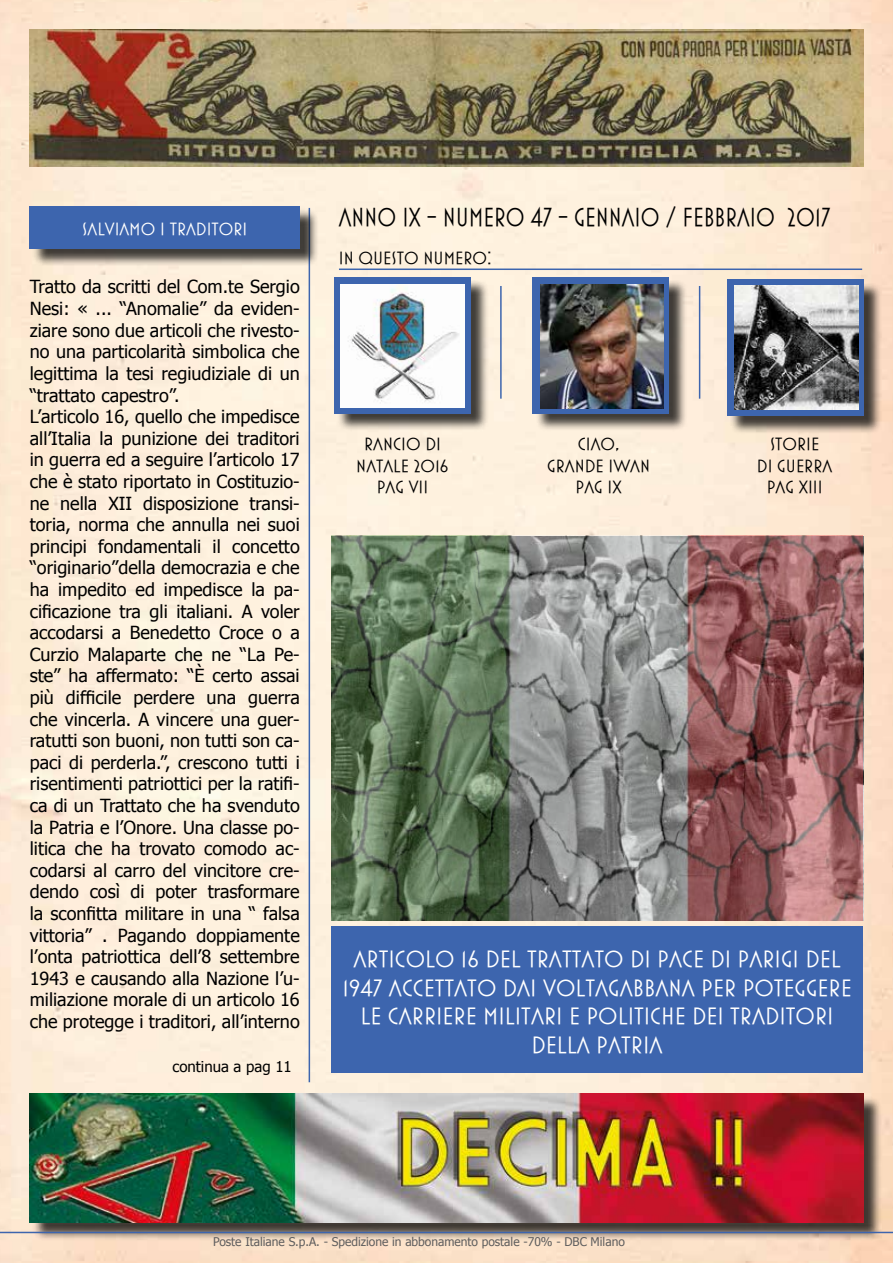
<style>
.page{position:relative;width:893px;height:1263px;background:#fff}
.page>*{position:absolute;margin:0;border:0;box-sizing:border-box;transform-origin:0 0}
.t1{font:26.55px "Mostra Three";color:#000;scale:.88 1}
.t2{font:24px/28.8px "Mostra Three";color:#fff;text-align:center}
.t3{font:18px/21.6px "Tahoma";color:#000}
.t4{font:18px/21.6px "Mostra Three";color:#000;text-align:center}
.t5{font:18px "Mostra Three";color:#fff}
.t6{font:15px "Tahoma";color:#000}
.t7{font:12px "Tahoma";color:#5f5e5e}
</style>
<div class="page">
<img style="left:0;top:0;width:893px;height:1263px">
<img style="left:30px;top:30px;width:833px;height:136px">
<div style="left:32px;top:1096px;width:850px;height:145px;background:#000;opacity:.75"></div>
<img style="left:30px;top:1094px;width:833px;height:128px">
<hr style="left:339px;top:268px;width:523px;height:2px;background:#3d65ae">
<hr style="left:309px;top:208px;width:1px;height:874px;background:#3d65ae">
<hr style="left:500px;top:286px;width:2px;height:113px;background:#3d65ae">
<hr style="left:699px;top:286px;width:1px;height:113px;background:#3d65ae">
<hr style="left:0;top:1232px;width:893px;height:1px;background:#3d65ae">
<div style="left:337px;top:279px;width:152px;height:153px;background:#000;opacity:.75"></div>
<div style="left:334px;top:277px;width:137px;height:136px;background:#3d65ae"></div>
<div style="left:729px;top:282px;width:153px;height:152px;background:#000;opacity:.75"></div>
<div style="left:727px;top:280px;width:136px;height:136px;background:linear-gradient(to right,#3d65ae,#3d65ae)"></div>
<div style="left:535px;top:279px;width:153px;height:153px;background:#000;opacity:.75"></div>
<div style="left:533px;top:277px;width:136px;height:136px;background:#3d65ae"></div>
<div style="left:32px;top:208px;width:287px;height:59px;background:#000;opacity:.75"></div>
<div style="left:30px;top:206px;width:270px;height:42px;background:#3d65ae"></div>
<img style="left:540px;top:285px;width:123px;height:123px">
<img style="left:735px;top:286px;width:123px;height:123px">
<img style="left:341px;top:284px;width:123px;height:124px">
<div style="left:331px;top:926px;width:532px;height:146px;background:#3d65ae"></div>
<img style="left:331px;top:536px;width:532px;height:385px">
<p class="t5" style="left:82px;top:219px;width:167px">SALVIAMO I TRADITORI</p>
<p class="t3" style="left:30px;top:275px;width:272px">Tratto da scritti del Com.te Sergio Nesi: « ... “Anomalie” da eviden&shy;ziare sono due articoli che rivesto&shy;no una particolarità simbolica che legittima la tesi regiudiziale di un “trattato capestro”.<br>L’articolo 16, quello che impedisce all’Italia la punizione dei traditori in guerra ed a seguire l’articolo 17 che è stato riportato in Costituzio&shy;ne nella XII disposizione transi&shy;toria, norma che annulla nei suoi principi fondamentali il concetto “originario”della democrazia e che ha impedito ed impedisce la pa&shy;cificazione tra gli italiani. A voler accodarsi a Benedetto Croce o a Curzio Malaparte che ne “La Pe&shy;ste” ha affermato: “È certo assai più difficile perdere una guerra che vincerla. A vincere una guer&shy;ratutti son buoni, non tutti son ca&shy;paci di perderla.”, crescono tutti i risentimenti patriottici per la ratifi&shy;ca di un Trattato che ha svenduto la Patria e l’Onore. Una classe po&shy;litica che ha trovato comodo ac&shy;codarsi al carro del vincitore cre&shy;dendo così di poter trasformare la sconfitta militare in una “ falsa vittoria” . Pagando doppiamente l’onta patriottica dell’8 settembre 1943 e causando alla Nazione l’u&shy;miliazione morale di un articolo 16 che protegge i traditori, all’interno</p>
<p class="t6" style="left:172px;top:1056px;width:121px">continua a pag 11</p>
<h1 class="t1" style="left:339px;top:203px;width:560px">ANNO IX - NUMERO 47 - GENNAIO / FEBBRAIO 2017</h1>
<p class="t4" style="left:339px;top:247px;width:154px">IN QUESTO NUMERO:</p>
<p class="t4" style="left:356px;top:433px;width:94px">RANCIO DI<br>NATALE 2016<br>PAG VII</p>
<p class="t4" style="left:547px;top:433px;width:104px">CIAO,<br>GRANDE IWAN<br>PAG IX</p>
<p class="t4" style="left:757px;top:433px;width:77px">STORIE<br>DI GUERRA<br>PAG XIII</p>
<h2 class="t2" style="left:342px;top:944px;width:511px">ARTICOLO 16 DEL TRATTATO DI PACE DI PARIGI DEL 1947 ACCETTATO DAI VOLTAGABBANA PER POTEGGERE LE CARRIERE MILITARI E POLITICHE DEI TRADITORI DELLA PATRIA</h2>
<p class="t7" style="left:213px;top:1233px;width:413px">Poste Italiane S.p.A. - Spedizione in abbonamento postale -70% - DBC Milano</p>
</div>
